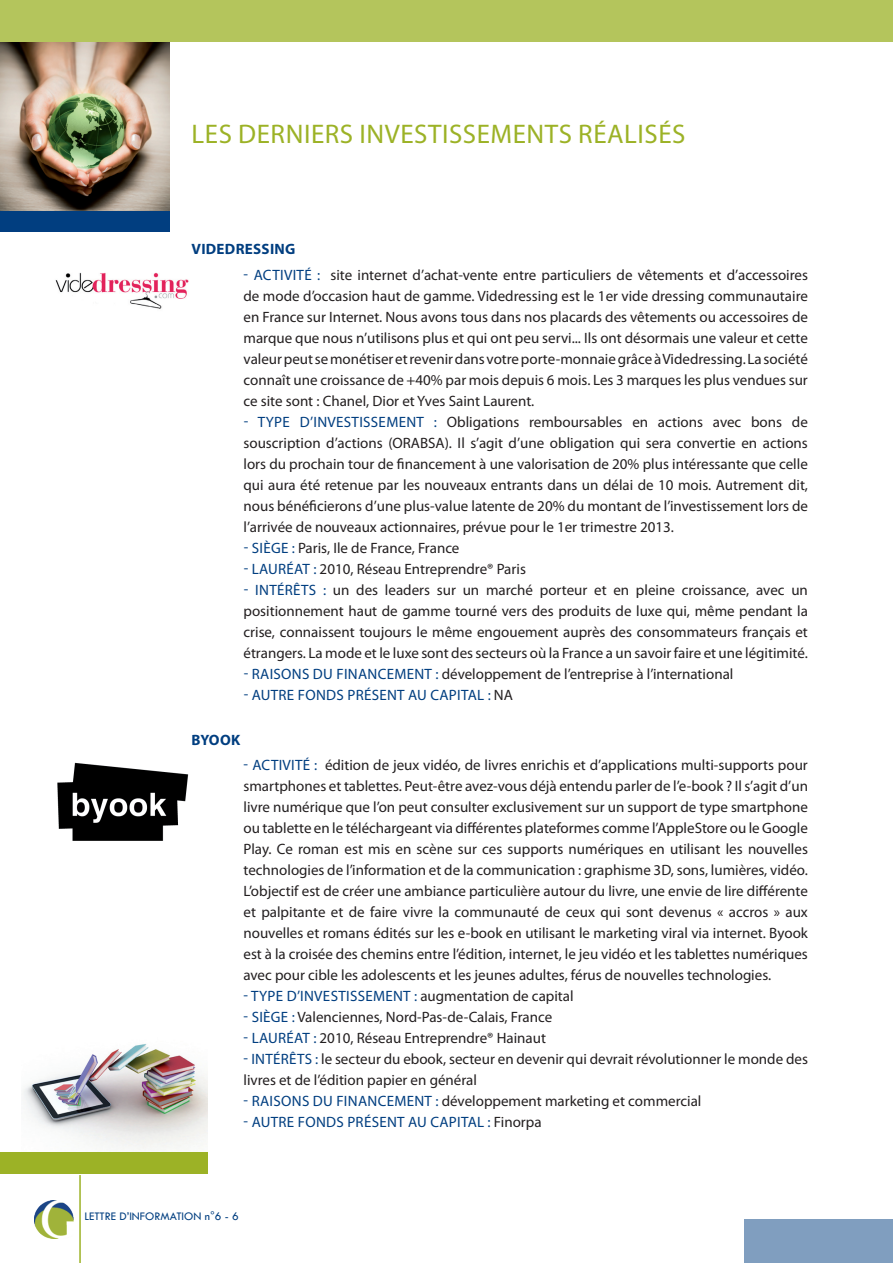
<style>
.page{position:relative;width:893px;height:1263px;background:#fff}
.page>*{position:absolute;margin:0;border:0;box-sizing:border-box;transform-origin:0 0}
.t1{font:27px "Myriad Pro";color:#9cb226}
.t2{font:15px/21px "Myriad Pro";color:#231f20;text-align:justify}
.t3{font:15px "Myriad Pro";letter-spacing:.02em;color:#013e80}
.t4{font:700 15px "Myriad Pro";letter-spacing:.02em;color:#013e80}
.t5{font:12px "Tw Cen";color:#013e80}
.s1{color:#013e80}
</style>
<div class="page">
<div style="left:0;top:0;width:893px;height:42px;background:#b4c55c"></div>
<img style="left:0;top:42px;width:169px;height:170px">
<div style="left:0;top:212px;width:169px;height:20px;background:#013e80"></div>
<img style="left:21px;top:1044px;width:186px;height:109px">
<div style="left:0;top:1153px;width:207px;height:21px;background:#9cb226"></div>
<img style="left:55px;top:272px;width:134px;height:37px">
<img style="left:57px;top:762px;width:132px;height:79px">
<div style="left:745px;top:1219px;width:148px;height:44px;background:#809ebf"></div>
<img style="left:34px;top:1200px;width:40px;height:39px">
<hr style="left:79px;top:1175px;width:2px;height:88px;background:#9cb226">
<h1 class="t1" style="left:192px;top:117px;width:62px">Les derniers</h1>
<h1 class="t1" style="left:359px;top:117px;width:15px">investissements</h1>
<h1 class="t1" style="left:578px;top:117px;width:14px">réalisés</h1>
<p class="t4" style="left:191px;top:239px;width:35px">VIDEDRE</p>
<p class="t4" style="left:253px;top:239px;width:44px">SSING</p>
<p class="t3" style="left:244px;top:265px;width:28px">- Activité</p>
<p class="t2" style="left:243px;top:264px;width:566px;text-indent:74px"><span class="s1">:</span> site internet d’achat-vente entre particuliers de vêtements et d’accessoires de mode d’occasion haut de gamme. Videdressing est le 1er vide dressing communautaire en France sur Internet. Nous avons tous dans nos placards des vêtements ou accessoires de marque que nous n’utilisons plus et qui ont peu servi... Ils ont désormais une valeur et cette valeur peut se monétiser et revenir dans votre porte-monnaie grâce à Videdressing. La société connaît une croissance de +40% par mois depuis 6 mois. Les 3 marques les plus vendues sur ce site sont : Chanel, Dior et Yves Saint Laurent.</p>
<p class="t3" style="left:244px;top:412px;width:32px">- Type</p>
<p class="t3" style="left:300px;top:412px;width:23px">d’investissement</p>
<p class="t2" style="left:243px;top:411px;width:566px;text-indent:190px"><span class="s1">:</span> Obligations remboursables en actions avec bons de souscription d’actions (ORABSA). Il s’agit d’une obligation qui sera convertie en actions lors du prochain tour de financement à une valorisation de 20% plus intéressante que celle qui aura été retenue par les nouveaux entrants dans un délai de 10 mois. Autrement dit, nous bénéficierons d’une plus-value latente de 20% du montant de l’investissement lors de l’arrivée de nouveaux actionnaires, prévue pour le 1er trimestre 2013.</p>
<p class="t2" style="left:244px;top:537px;width:217px"><span class="s1">- Si ège :</span> Paris, Ile de France, France</p>
<p class="t3" style="left:244px;top:559px;width:44px">- Lauréat</p>
<p class="t2" style="left:313px;top:558px;width:214px"><span class="s1">:</span> 2010, Réseau Entreprendre® Paris</p>
<p class="t3" style="left:244px;top:580px;width:25px">- Intér</p>
<p class="t2" style="left:243px;top:579px;width:566px;text-indent:50px"><span class="s1">êts :</span> un des leaders sur un marché porteur et en pleine croissance, avec un positionnement haut de gamme tourné vers des produits de luxe qui, même pendant la crise, connaissent toujours le même engouement auprès des consommateurs français et étrangers. La mode et le luxe sont des secteurs où la France a un savoir faire et une légitimité.</p>
<p class="t3" style="left:244px;top:664px;width:26px">- Raisons</p>
<p class="t3" style="left:313px;top:664px;width:34px">du financement</p>
<p class="t2" style="left:435px;top:663px;width:300px"><span class="s1">:</span> développement de l’entreprise à l’international</p>
<p class="t3" style="left:244px;top:685px;width:36px">- Autre</p>
<p class="t3" style="left:298px;top:685px;width:10px">fonds</p>
<p class="t3" style="left:347px;top:685px;width:10px">présent</p>
<p class="t3" style="left:408px;top:685px;width:31px">au capital</p>
<p class="t2" style="left:488px;top:684px;width:27px"><span class="s1">:</span> NA</p>
<p class="t4" style="left:191px;top:730px;width:50px">BYOOK</p>
<p class="t3" style="left:244px;top:756px;width:26px">- Activité</p>
<p class="t2" style="left:243px;top:754px;width:566px;text-indent:71px"><span class="s1">:</span> édition de jeux vidéo, de livres enrichis et d’applications multi-supports pour smartphones et tablettes. Peut-être avez-vous déjà entendu parler de l’e-book ? Il s’agit d’un livre numérique que l’on peut consulter exclusivement sur un support de type smartphone ou tablette en le téléchargeant via différentes plateformes comme l’AppleStore ou le Google Play. Ce roman est mis en scène sur ces supports numériques en utilisant les nouvelles technologies de l’information et de la communication : graphisme 3D, sons, lumières, vidéo.<br>L’objectif est de créer une ambiance particulière autour du livre, une envie de lire différente et palpitante et de faire vivre la communauté de ceux qui sont devenus « accros » aux nouvelles et romans édités sur les e-book en utilisant le marketing viral via internet. Byook est à la croisée des chemins entre l’édition, internet, le jeu vidéo et les tablettes numériques avec pour cible les adolescents et les jeunes adultes, férus de nouvelles technologies.</p>
<p class="t3" style="left:244px;top:987px;width:25px">- Type</p>
<p class="t3" style="left:287px;top:987px;width:23px">d’investissement</p>
<p class="t2" style="left:414px;top:985px;width:161px"><span class="s1">:</span> augmentation de capital</p>
<p class="t2" style="left:244px;top:1006px;width:310px"><span class="s1">- Si ège :</span> Valenciennes, Nord-Pas-de-Calais, France</p>
<p class="t3" style="left:244px;top:1029px;width:44px">- Lauréat</p>
<p class="t2" style="left:313px;top:1027px;width:234px"><span class="s1">:</span> 2010, Réseau Entreprendre® Hainaut</p>
<p class="t3" style="left:244px;top:1050px;width:21px">- Intér</p>
<p class="t2" style="left:243px;top:1048px;width:566px;text-indent:46px"><span class="s1">êts :</span> le secteur du ebook, secteur en devenir qui devrait révolutionner le monde des livres et de l’édition papier en général</p>
<p class="t3" style="left:244px;top:1092px;width:26px">- Raisons</p>
<p class="t3" style="left:313px;top:1092px;width:34px">du financement</p>
<p class="t2" style="left:435px;top:1090px;width:268px"><span class="s1">:</span> développement marketing et commercial</p>
<p class="t3" style="left:244px;top:1113px;width:36px">- Autre</p>
<p class="t3" style="left:298px;top:1113px;width:10px">fonds</p>
<p class="t3" style="left:347px;top:1113px;width:10px">présent</p>
<p class="t3" style="left:408px;top:1113px;width:31px">au capital</p>
<p class="t2" style="left:488px;top:1111px;width:55px"><span class="s1">:</span> Finorpa</p>
<p class="t5" style="left:84px;top:1208px;width:156px">LETTRE D’INFORMATION n°6 - 6</p>
</div>
